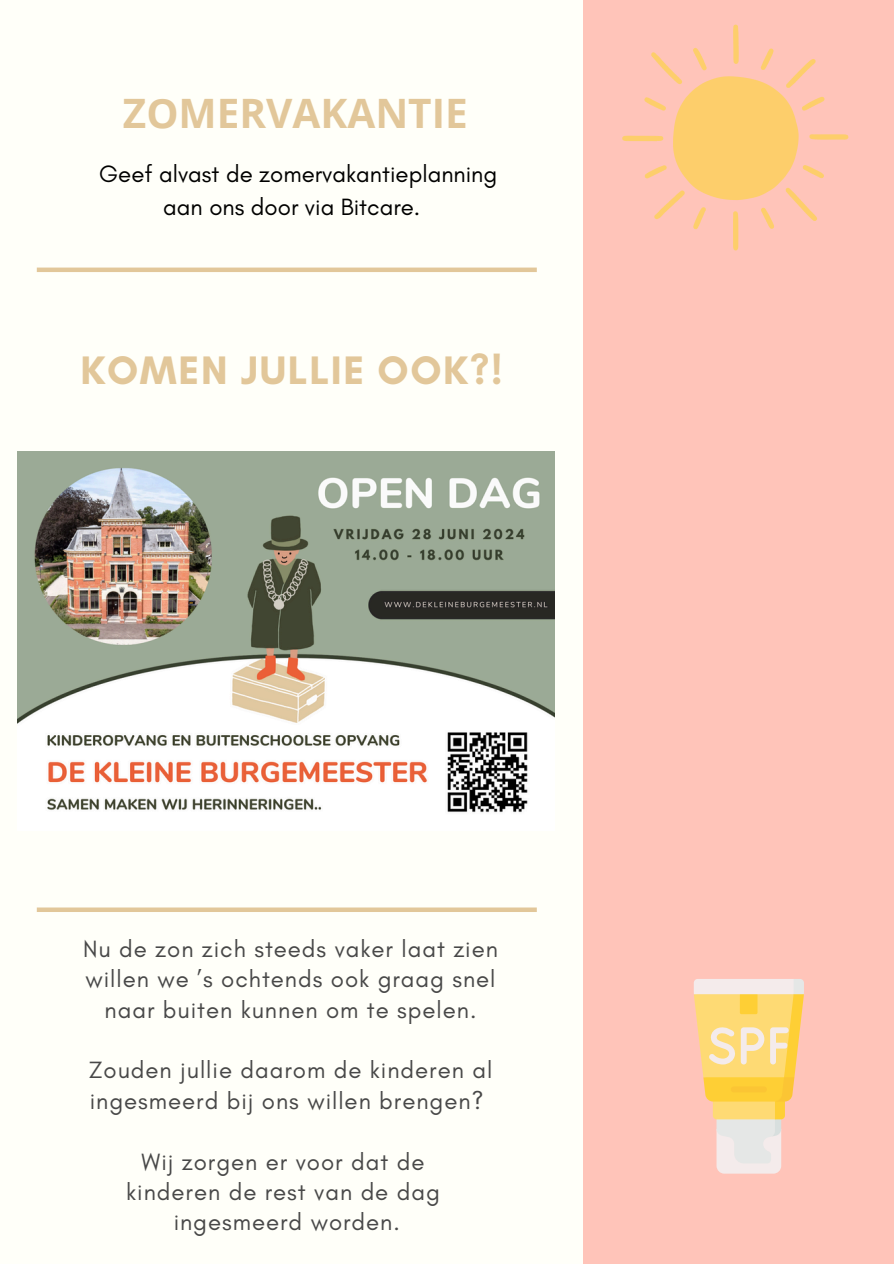
<style>
.page{position:relative;width:894px;height:1264px;background:#fff}
.page>*{position:absolute;margin:0;border:0;box-sizing:border-box;transform-origin:0 0}
.t1{font:700 40.5px "Glacial Indifference";letter-spacing:.04em;color:#e2c79a}
.t2{font:700 40.5px "Open Sans";color:#e2c79a}
.t3{font:24px "Glacial Indifference";letter-spacing:.04em;color:#484848}
.t4{font:24px "Glacial Indifference";color:#000}
</style>
<div class="page">
<div style="left:0;top:0;width:893px;height:1263px;background:#fffff9"></div>
<div style="left:583px;top:0;width:310px;height:1263px;background:#ffc4b9"></div>
<div style="left:37px;top:907px;width:499px;height:5px;background:#e2c79a"></div>
<svg style="left:694px;top:979px;width:109px;height:194px"></svg>
<img style="left:17px;top:451px;width:537px;height:362px">
<div style="left:37px;top:267px;width:499px;height:5px;background:#e2c79a"></div>
<svg style="left:622px;top:24px;width:226px;height:226px"></svg>
<p class="t2" style="left:123px;top:85px;width:346px">ZOMERVAKANTIE</p>
<p class="t4" style="left:99px;top:159px;width:399px">Geef alvast de zomervakantieplanning</p>
<p class="t4" style="left:163px;top:192px;width:258px">aan ons door via Bitcare.</p>
<p class="t1" style="left:80px;top:345px;width:423px">KOMEN JULLIE OOK?!</p>
<h1 class="t3" style="left:83px;top:934px;width:416px">Nu de zon zich steeds vaker laat zien</h1>
<p class="t3" style="left:85px;top:964px;width:411px">willen we ’s ochtends ook graag snel</p>
<p class="t3" style="left:104px;top:994px;width:373px">naar buiten kunnen om te spelen.</p>
<h1 class="t3" style="left:89px;top:1055px;width:405px">Zouden jullie daarom de kinderen al</h1>
<p class="t3" style="left:90px;top:1085px;width:395px">ingesmeerd bij ons willen brengen?</p>
<p class="t3" style="left:142px;top:1146px;width:284px">Wij zorgen er voor dat de</p>
<p class="t3" style="left:126px;top:1177px;width:315px">kinderen de rest van de dag</p>
<p class="t3" style="left:174px;top:1207px;width:228px">ingesmeerd worden.</p>
</div>
